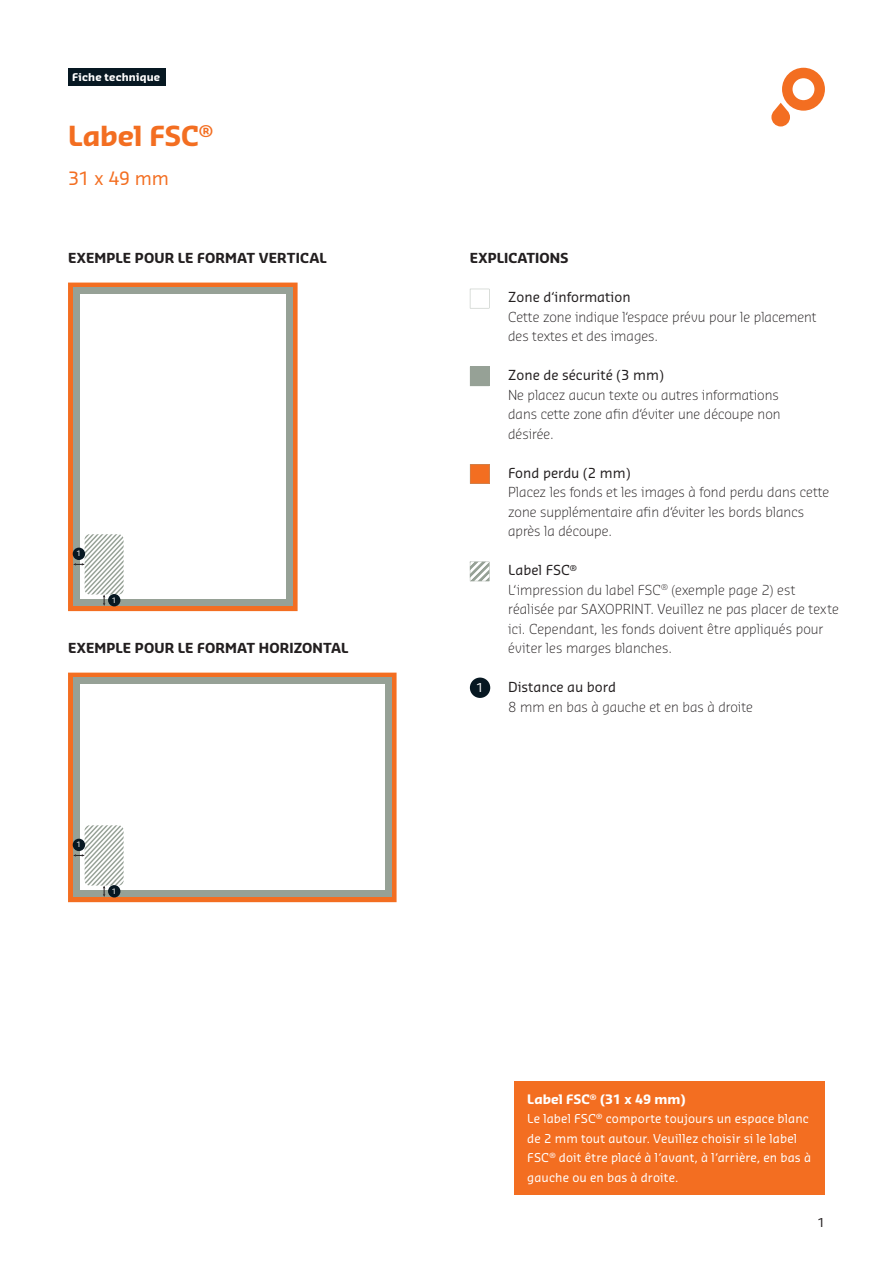
<style>
.page{position:relative;width:893px;height:1263px;background:#fff}
.page>*{position:absolute;margin:0;border:0;box-sizing:border-box;transform-origin:0 0}
.Headline{font:700 27px "Sansa Pro";letter-spacing:-.005em;color:#f36e21}
.Headline-2{font:18px "Sansa Pro";color:#f36e21}
.t1{font:300 13.5px/19.5px "Sansa Pro";color:#231f20}
.t2{font:13.5px "Sansa Pro";color:#231f20}
.t3{font:700 13.5px "Sansa Pro";letter-spacing:.005em;color:#231f20}
.t4{font:700 12.75px "Sansa Pro";color:#fff}
.t5{font:12px/19.5px "Sansa Pro";letter-spacing:.01em;color:#fff}
.t6{font:12px "Sansa Pro";color:#231f20}
.Aufzählungszeichen{font:700 10.5px "Sansa Pro";letter-spacing:.02em;color:#fff}
.t7{font:7.35px "Sansa Pro";color:#fff}
</style>
<div class="page">
<svg style="left:771px;top:68px;width:54px;height:58px"></svg>
<div style="left:514px;top:1081px;width:311px;height:114px;background:#f36e21"></div>
<svg style="left:470px;top:367px;width:19px;height:19px"></svg>
<svg style="left:470px;top:289px;width:19px;height:19px"></svg>
<svg style="left:470px;top:464px;width:19px;height:20px"></svg>
<svg style="left:470px;top:562px;width:20px;height:20px"></svg>
<div style="left:470px;top:677px;width:20px;height:21px;background:#071822;border-radius:50%"></div>
<div style="left:68px;top:68px;width:98px;height:17px;background:#071822"></div>
<svg style="left:68px;top:283px;width:230px;height:328px;background:#ea7631"></svg>
<div style="left:73px;top:288px;width:219px;height:318px;background:#96a196"></div>
<div style="left:80px;top:295px;width:206px;height:304px;background:#fff"></div>
<svg style="left:73px;top:534px;width:51px;height:72px"></svg>
<div style="left:108px;top:594px;width:12px;height:12px;background:#071822;border-radius:50%"></div>
<svg style="left:68px;top:673px;width:329px;height:229px;background:#ea7530"></svg>
<div style="left:73px;top:678px;width:318px;height:219px;background:#96a196"></div>
<div style="left:80px;top:685px;width:304px;height:205px;background:#fff"></div>
<svg style="left:73px;top:825px;width:51px;height:72px"></svg>
<div style="left:108px;top:885px;width:12px;height:12px;background:#071822;border-radius:50%"></div>
<p class="Aufzählungszeichen" style="left:72px;top:70px;width:89px">Fiche technique</p>
<p class="Headline" style="left:68px;top:117px;width:147px">Label FSC<sup>®</sup></p>
<p class="Headline-2" style="left:68px;top:166px;width:103px">31 x 49 mm</p>
<p class="t3" style="left:68px;top:249px;width:260px">EXEMPLE POUR LE FORMAT VERTICAL</p>
<p class="t7" style="left:77px;top:548px;width:6px">1</p>
<p class="t7" style="left:112px;top:595px;width:6px">1</p>
<p class="t3" style="left:68px;top:639px;width:282px">EXEMPLE POUR LE FORMAT HORIZONTAL</p>
<p class="t7" style="left:77px;top:839px;width:6px">1</p>
<p class="t7" style="left:112px;top:886px;width:6px">1</p>
<p class="t3" style="left:470px;top:249px;width:100px">EXPLICATIONS</p>
<p class="t2" style="left:508px;top:288px;width:124px">Zone d‘information</p>
<p class="t1" style="left:508px;top:307px;width:310px">Cette zone indique l‘espace prévu pour le placement</p>
<p class="t1" style="left:508px;top:326px;width:152px">des textes et des images.</p>
<p class="t2" style="left:508px;top:366px;width:157px">Zone de sécurité (3 mm)</p>
<p class="t1" style="left:508px;top:385px;width:272px">Ne placez aucun texte ou autres informations</p>
<p class="t1" style="left:508px;top:404px;width:274px">dans cette zone afin d‘éviter une découpe non</p>
<p class="t1" style="left:508px;top:424px;width:47px">désirée.</p>
<p class="t2" style="left:508px;top:463px;width:124px">Fond perdu (2 mm)</p>
<p class="t1" style="left:508px;top:482px;width:322px">Placez les fonds et les images à fond perdu dans cette</p>
<p class="t1" style="left:508px;top:502px;width:298px">zone supplémentaire afin d‘éviter les bords blancs après la découpe.</p>
<p class="t2" style="left:508px;top:561px;width:70px">Label FSC<sup>®</sup></p>
<p class="t1" style="left:508px;top:580px;width:332px">L‘impression du label FSC<sup>®</sup> (exemple page 2) est réalisée par SAXOPRINT. Veuillez ne pas placer de texte ici. Cependant, les fonds doivent être appliqués pour éviter les marges blanches.</p>
<p class="t2" style="left:508px;top:678px;width:109px">Distance au bord</p>
<p class="t1" style="left:508px;top:697px;width:246px">8 mm en bas à gauche et en bas à droite</p>
<p class="t5" style="left:476px;top:677px;width:9px">1</p>
<p class="t4" style="left:527px;top:1090px;width:160px">Label FSC<sup>®</sup> (31 x 49 mm)</p>
<p class="t5" style="left:527px;top:1109px;width:285px">Le label FSC<sup>®</sup> comporte toujours un espace blanc de 2 mm tout autour. Veuillez choisir si le label FSC<sup>®</sup> doit être placé à l‘avant, à l‘arrière, en bas à gauche ou en bas à droite.</p>
<p class="t6" style="left:817px;top:1214px;width:9px">1</p>
</div>
